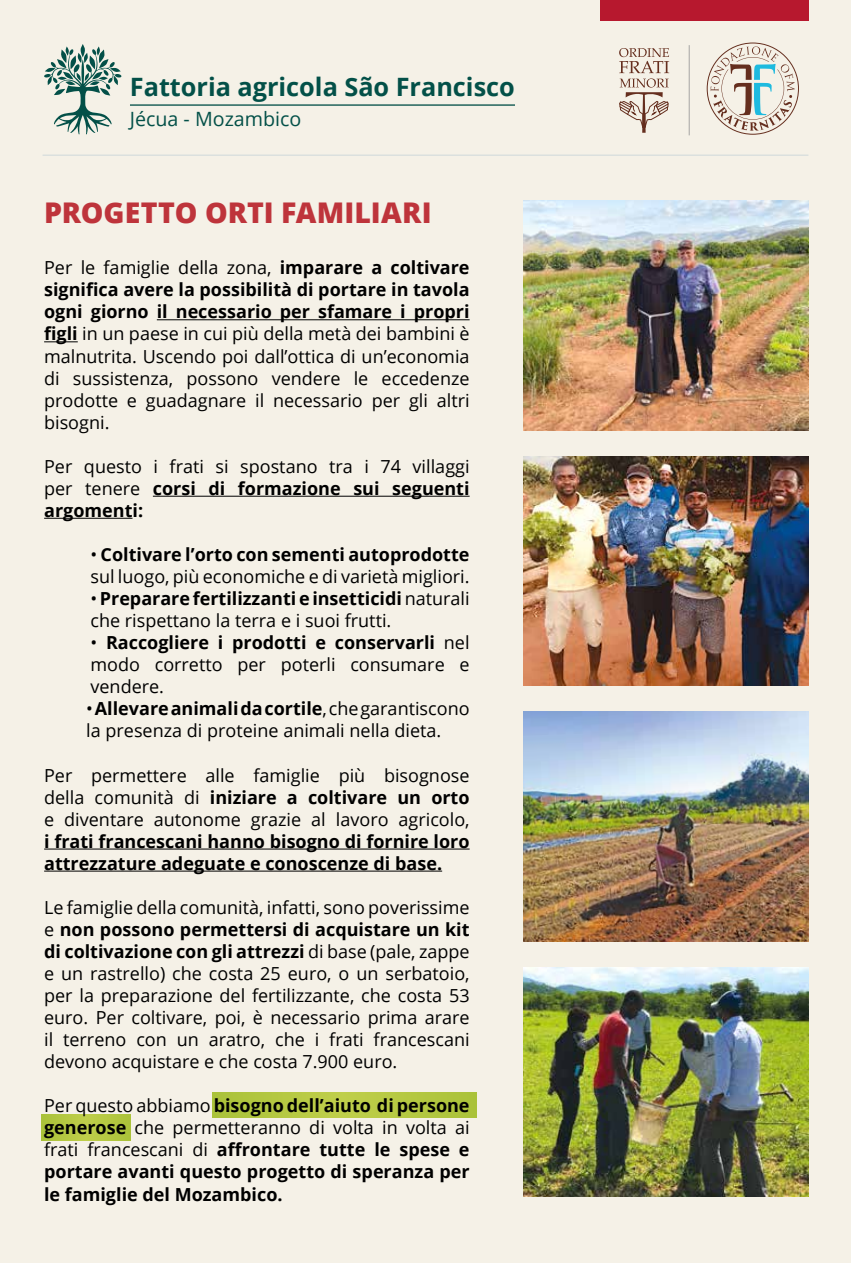
<style>
.page{position:relative;width:851px;height:1263px;background:#fff}
.page>*{position:absolute;margin:0;border:0;box-sizing:border-box;transform-origin:0 0}
.t1{font:800 28.5px "Open Sans";color:#be343b}
.t2{font:700 25.35px "Open Sans";color:#035048}
.t3{font:19.65px "Open Sans";color:#035048}
.t4{font:18px/22px "Open Sans";color:#000;text-align:justify}
.t5{font:700 18px/22px "Open Sans";color:#000}
.s1{font-weight:700}
.s2{font-weight:400}
</style>
<div class="page">
<div style="left:0;top:0;width:850px;height:1263px;background:#f5f1e7"></div>
<div style="left:41px;top:1114px;width:90px;height:26px;background:#b5c842"></div>
<div style="left:213px;top:1092px;width:263px;height:26px;background:#b5c842"></div>
<img style="left:523px;top:712px;width:285px;height:229px">
<img style="left:523px;top:967px;width:285px;height:230px">
<img style="left:523px;top:201px;width:285px;height:229px">
<img style="left:523px;top:456px;width:285px;height:230px">
<hr style="left:157px;top:319px;width:312px;height:1px;background:#000">
<hr style="left:44px;top:341px;width:34px;height:1px;background:#000">
<hr style="left:153px;top:496px;width:316px;height:1px;background:#000">
<hr style="left:44px;top:518px;width:88px;height:1px;background:#000">
<hr style="left:44px;top:848px;width:425px;height:1px;background:#000">
<hr style="left:44px;top:871px;width:398px;height:1px;background:#000">
<hr style="left:43px;top:155px;width:765px;height:1px;background:#d7dedd">
<svg style="left:44px;top:44px;width:78px;height:90px"></svg>
<hr style="left:130px;top:104px;width:385px;height:2px;background:#035048">
<svg style="left:706px;top:43px;width:92px;height:92px"></svg>
<hr style="left:688px;top:45px;width:1px;height:90px;background:#9d9d9c">
<svg style="left:619px;top:48px;width:50px;height:85px"></svg>
<div style="left:600px;top:0;width:208px;height:21px;background:#b7182e"></div>
<h2 class="t2" style="left:130px;top:69px;width:386px">Fattoria agricola São Francisco</h2>
<p class="t3" style="left:130px;top:105px;width:173px">Jécua - Mozambico</p>
<h1 class="t1" style="left:44px;top:191px;width:389px">PROGETTO ORTI FAMILIARI</h1>
<p class="t4" style="left:44px;top:256px;width:427px">Per le famiglie della zona, <span class="s1">imparare a coltivare significa avere la possibilità di portare in tavola ogni giorno il necessario per sfamare i propri figli</span> in un paese in cui più della metà dei bambini è malnutrita. Uscendo poi dall’ottica di un’economia di sussistenza, possono vendere le eccedenze prodotte e guadagnare il necessario per gli altri bisogni.</p>
<p class="t4" style="left:44px;top:455px;width:427px">Per questo i frati si spostano tra i 74 villaggi per tenere <span class="s1">corsi di formazione sui seguenti argomenti:</span></p>
<p class="t4" style="left:90px;top:543px;width:380px">• <span class="s1">Coltivare l’orto con sementi autoprodotte </span>sul luogo, più economiche e di varietà migliori.</p>
<p class="t4" style="left:90px;top:587px;width:380px">• <span class="s1">Preparare fertilizzanti e insetticidi</span> naturali che rispettano la terra e i suoi frutti.</p>
<p class="t4" style="left:90px;top:631px;width:380px">• <span class="s1">Raccogliere i prodotti e conservarli</span> nel modo corretto per poterli consumare e vendere.</p>
<p class="t4" style="left:86px;top:697px;width:385px">• <span class="s1">Allevare animali da cortile</span>, che garantiscono la presenza di proteine animali nella dieta.</p>
<p class="t4" style="left:44px;top:763px;width:427px">Per permettere alle famiglie più bisognose della comunità di <span class="s1">iniziare a coltivare un orto </span>e diventare autonome grazie al lavoro agricolo,</p>
<p class="t5" style="left:44px;top:830px;width:427px">i frati francescani hanno bisogno di fornire loro attrezzature adeguate e conoscenze di base.</p>
<p class="t4" style="left:44px;top:896px;width:427px">Le famiglie della comunità, infatti, sono poverissime e <span class="s1">non possono permettersi di acquistare un kit di coltivazione con gli attrezzi</span> di base (pale, zappe e un rastrello) che costa 25 euro, o un serbatoio, per la preparazione del fertilizzante, che costa 53 euro. Per coltivare, poi, è necessario prima arare il terreno con un aratro, che i frati francescani devono acquistare e che costa 7.900 euro.</p>
<p class="t5" style="left:44px;top:1094px;width:427px;text-align:justify"><span class="s2">Per questo abbiamo</span> bisogno dell’aiuto di persone generose <span class="s2">che permetteranno di volta in volta ai frati francescani di</span> affrontare tutte le spese e portare avanti questo progetto di speranza per le famiglie del Mozambico.</p>
</div>
